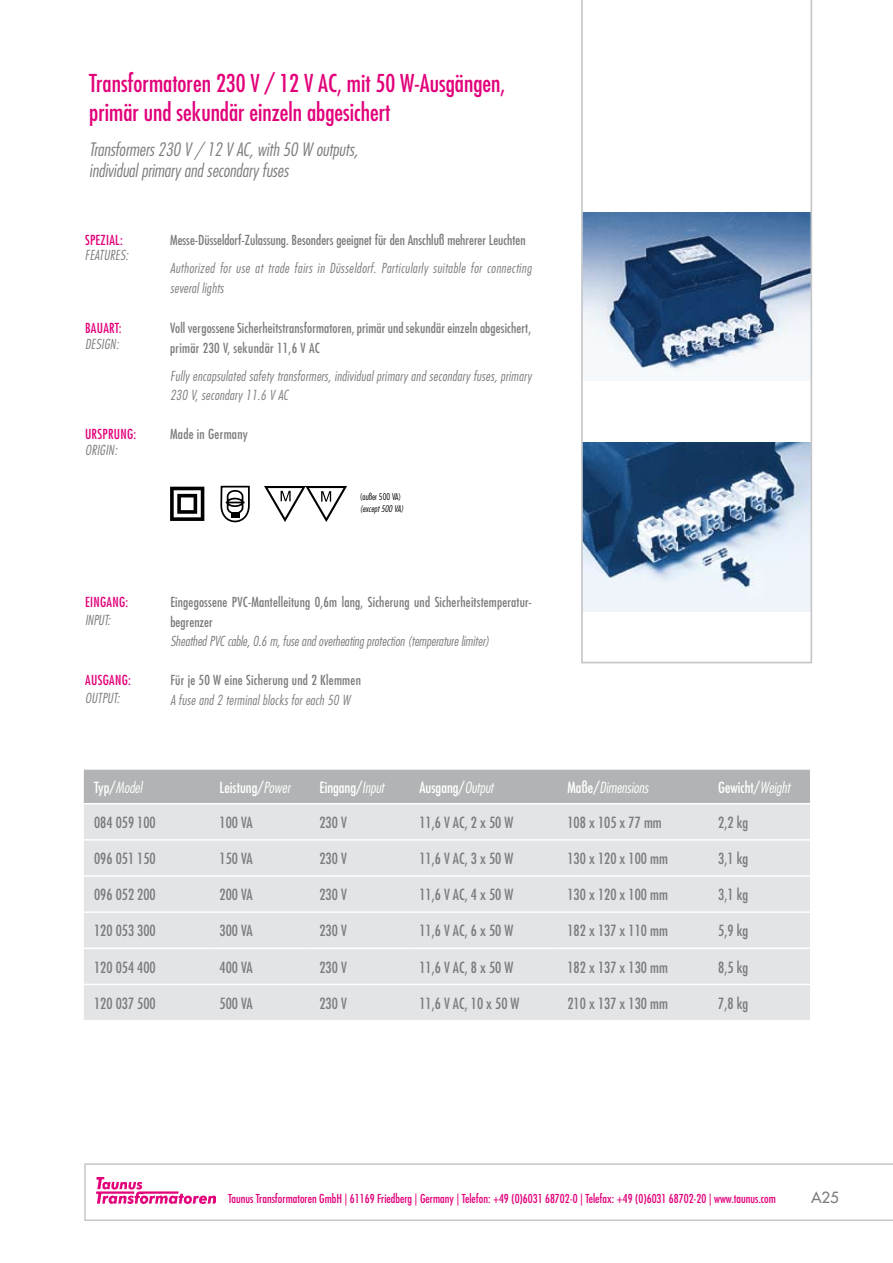
<style>
.page{position:relative;width:893px;height:1263px;background:#fff}
.page>*{position:absolute;margin:0;border:0;box-sizing:border-box;transform-origin:0 0}
.t1{font:condensed 24px/28.8px "Futura Std";color:#e2007a}
.t2{font:italic 300 condensed 18px/21px "Futura Std";color:#7b7c7e}
.t3{font:condensed 15px "Futura Std";color:#7b7c7e}
.t4{font:condensed 15px "Futura Std";color:#fff}
.t5{font:italic 300 condensed 15px "Futura Std";color:#fff}
.t6{font:500 15px "Futura Std";color:#7b7c7e}
.t7{font:condensed 13.5px/19.5px "Futura Std";letter-spacing:.01em;color:#7b7c7e}
.t8{font:italic 300 condensed 13.5px/19.5px "Futura Std";letter-spacing:.02em;color:#7b7c7e}
.t9{font:italic 300 condensed 13.5px "Futura Std";color:#7b7c7e}
.t10{font:condensed 13.5px "Futura Std";letter-spacing:.02em;color:#e2007a}
.t11{font:condensed 12px "Futura Std";color:#e2007a}
.t12{font:italic 300 condensed 9px "Futura Std";color:#000}
.t13{font:300 condensed 9px "Futura Std";color:#000}
.s1{font-weight:400;font-style:normal}
.s2{font-weight:300;font-style:italic}
</style>
<div class="page">
<svg style="left:84px;top:1163px;width:809px;height:58px"></svg>
<img style="left:96px;top:1178px;width:120px;height:25px">
<svg style="left:170px;top:487px;width:34px;height:34px"></svg>
<div style="left:84px;top:770px;width:726px;height:33px;background:#b1b3b4"></div>
<div style="left:84px;top:804px;width:726px;height:216px;background:#e3e4e5"></div>
<hr style="left:84px;top:839px;width:125px;height:2px;background:#fff">
<hr style="left:209px;top:839px;width:100px;height:2px;background:#fff">
<hr style="left:309px;top:839px;width:100px;height:2px;background:#fff">
<hr style="left:409px;top:839px;width:148px;height:2px;background:#fff">
<hr style="left:557px;top:839px;width:151px;height:2px;background:#fff">
<hr style="left:708px;top:839px;width:102px;height:2px;background:#fff">
<hr style="left:84px;top:875px;width:125px;height:2px;background:#fff">
<hr style="left:209px;top:875px;width:100px;height:2px;background:#fff">
<hr style="left:309px;top:875px;width:100px;height:2px;background:#fff">
<hr style="left:409px;top:875px;width:148px;height:2px;background:#fff">
<hr style="left:557px;top:875px;width:151px;height:2px;background:#fff">
<hr style="left:708px;top:875px;width:102px;height:2px;background:#fff">
<hr style="left:84px;top:911px;width:125px;height:2px;background:#fff">
<hr style="left:209px;top:911px;width:100px;height:2px;background:#fff">
<hr style="left:309px;top:911px;width:100px;height:2px;background:#fff">
<hr style="left:409px;top:911px;width:148px;height:2px;background:#fff">
<hr style="left:557px;top:911px;width:151px;height:2px;background:#fff">
<hr style="left:708px;top:911px;width:102px;height:2px;background:#fff">
<hr style="left:84px;top:947px;width:125px;height:2px;background:#fff">
<hr style="left:209px;top:947px;width:100px;height:2px;background:#fff">
<hr style="left:309px;top:947px;width:100px;height:2px;background:#fff">
<hr style="left:409px;top:947px;width:148px;height:2px;background:#fff">
<hr style="left:557px;top:947px;width:151px;height:2px;background:#fff">
<hr style="left:708px;top:947px;width:102px;height:2px;background:#fff">
<hr style="left:84px;top:984px;width:125px;height:1px;background:#fff">
<hr style="left:209px;top:984px;width:100px;height:1px;background:#fff">
<hr style="left:309px;top:984px;width:100px;height:1px;background:#fff">
<hr style="left:409px;top:984px;width:148px;height:1px;background:#fff">
<hr style="left:557px;top:984px;width:151px;height:1px;background:#fff">
<hr style="left:708px;top:984px;width:102px;height:1px;background:#fff">
<svg style="left:581px;top:0;width:231px;height:663px"></svg>
<svg style="left:220px;top:485px;width:30px;height:38px"></svg>
<svg style="left:264px;top:486px;width:83px;height:36px"></svg>
<h1 class="t1" style="left:89px;top:69px;width:418px">Transformatoren 230 V / 12 V AC, mit 50 W-Ausgängen, primär und sekundär einzeln abgesichert</h1>
<h2 class="t2" style="left:89px;top:139px;width:270px">Transformers 230 V / 12 V AC, with 50 W outputs, individual primary and secondary fuses</h2>
<p class="t10" style="left:85px;top:232px;width:39px">SPEZIAL:</p>
<p class="t7" style="left:170px;top:230px;width:357px">Messe-Düsseldorf-Zulassung. Besonders geeignet für den Anschluß mehrerer Leuchten</p>
<p class="t8" style="left:170px;top:259px;width:363px">Authorized for use at trade fairs in Düsseldorf. Particularly suitable for connecting several lights</p>
<p class="t10" style="left:85px;top:320px;width:38px">BAUART:</p>
<p class="t7" style="left:170px;top:318px;width:362px">Voll vergossene Sicherheitstransformatoren, primär und sekundär einzeln abgesichert, primär 230 V, sekundär 11,6 V AC</p>
<p class="t8" style="left:170px;top:366px;width:363px">Fully encapsulated safety transformers, individual primary and secondary fuses, primary<br>230 V, secondary 11.6 V AC</p>
<p class="t10" style="left:85px;top:426px;width:53px">URSPRUNG:</p>
<p class="t7" style="left:170px;top:424px;width:79px">Made in Germany</p>
<p class="t8" style="left:85px;top:246px;width:45px">FEATURES:</p>
<p class="t8" style="left:85px;top:335px;width:35px">DESIGN:</p>
<p class="t8" style="left:85px;top:441px;width:34px">ORIGIN:</p>
<p class="t13" style="left:360px;top:492px;width:43px">(außer 500 VA)</p>
<p class="t12" style="left:360px;top:503px;width:45px">(except 500 VA)</p>
<p class="t10" style="left:85px;top:594px;width:45px">EINGANG:</p>
<p class="t7" style="left:170px;top:592px;width:363px">Eingegossene PVC-Mantelleitung 0,6m lang, Sicherung und Sicherheitstemperatur&shy;begrenzer</p>
<p class="t9" style="left:170px;top:633px;width:320px">Sheathed PVC cable, 0.6 m, fuse and overheating protection (temperature limiter)</p>
<p class="t10" style="left:85px;top:672px;width:47px">AUSGANG:</p>
<p class="t7" style="left:170px;top:670px;width:192px">Für je 50 W eine Sicherung und 2 Klemmen</p>
<p class="t8" style="left:170px;top:690px;width:182px">A fuse and 2 terminal blocks for each 50 W</p>
<p class="t8" style="left:85px;top:611px;width:27px">INPUT:</p>
<p class="t8" style="left:85px;top:688px;width:36px">OUTPUT:</p>
<p class="t5" style="left:94px;top:778px;width:49px"><span class="s1">Typ/</span>Model</p>
<p class="t4" style="left:220px;top:778px;width:72px">Leistung/<span class="s2">Power</span></p>
<p class="t4" style="left:319px;top:778px;width:66px">Eingang/<span class="s2">Input</span></p>
<p class="t4" style="left:419px;top:778px;width:75px">Ausgang/<span class="s2">Output</span></p>
<p class="t5" style="left:567px;top:778px;width:82px"><span class="s1">Maße/</span>Dimensions</p>
<p class="t4" style="left:718px;top:778px;width:73px">Gewicht/<span class="s2">Weight</span></p>
<p class="t3" style="left:94px;top:813px;width:63px">084 059 100</p>
<p class="t3" style="left:220px;top:813px;width:35px">100 VA</p>
<p class="t3" style="left:319px;top:813px;width:29px">230 V</p>
<p class="t3" style="left:419px;top:813px;width:95px">11,6 V AC, 2 x 50 W</p>
<p class="t3" style="left:567px;top:813px;width:96px">108 x 105 x 77 mm</p>
<p class="t3" style="left:718px;top:813px;width:32px">2,2 kg</p>
<p class="t3" style="left:94px;top:849px;width:63px">096 051 150</p>
<p class="t3" style="left:220px;top:849px;width:35px">150 VA</p>
<p class="t3" style="left:319px;top:849px;width:29px">230 V</p>
<p class="t3" style="left:419px;top:849px;width:95px">11,6 V AC, 3 x 50 W</p>
<p class="t3" style="left:567px;top:849px;width:102px">130 x 120 x 100 mm</p>
<p class="t3" style="left:718px;top:849px;width:32px">3,1 kg</p>
<p class="t3" style="left:94px;top:886px;width:63px">096 052 200</p>
<p class="t3" style="left:220px;top:886px;width:35px">200 VA</p>
<p class="t3" style="left:319px;top:886px;width:29px">230 V</p>
<p class="t3" style="left:419px;top:886px;width:95px">11,6 V AC, 4 x 50 W</p>
<p class="t3" style="left:567px;top:886px;width:102px">130 x 120 x 100 mm</p>
<p class="t3" style="left:718px;top:886px;width:32px">3,1 kg</p>
<p class="t3" style="left:94px;top:922px;width:63px">120 053 300</p>
<p class="t3" style="left:220px;top:922px;width:35px">300 VA</p>
<p class="t3" style="left:319px;top:922px;width:29px">230 V</p>
<p class="t3" style="left:419px;top:922px;width:95px">11,6 V AC, 6 x 50 W</p>
<p class="t3" style="left:567px;top:922px;width:102px">182 x 137 x 110 mm</p>
<p class="t3" style="left:718px;top:922px;width:32px">5,9 kg</p>
<p class="t3" style="left:94px;top:958px;width:63px">120 054 400</p>
<p class="t3" style="left:220px;top:958px;width:35px">400 VA</p>
<p class="t3" style="left:319px;top:958px;width:29px">230 V</p>
<p class="t3" style="left:419px;top:958px;width:95px">11,6 V AC, 8 x 50 W</p>
<p class="t3" style="left:567px;top:958px;width:102px">182 x 137 x 130 mm</p>
<p class="t3" style="left:718px;top:958px;width:32px">8,5 kg</p>
<p class="t3" style="left:94px;top:994px;width:63px">120 037 500</p>
<p class="t3" style="left:220px;top:994px;width:35px">500 VA</p>
<p class="t3" style="left:319px;top:994px;width:29px">230 V</p>
<p class="t3" style="left:419px;top:994px;width:102px">11,6 V AC, 10 x 50 W</p>
<p class="t3" style="left:567px;top:994px;width:102px">210 x 137 x 130 mm</p>
<p class="t3" style="left:718px;top:994px;width:32px">7,8 kg</p>
<p class="t11" style="left:228px;top:1191px;width:549px">Taunus Transformatoren GmbH | 61169 Friedberg | Germany | Telefon: +49 (0)6031 68702-0 | Telefax: +49 (0)6031 68702-20 | www.taunus.com</p>
<p class="t6" style="left:811px;top:1188px;width:29px">A25</p>
</div>
